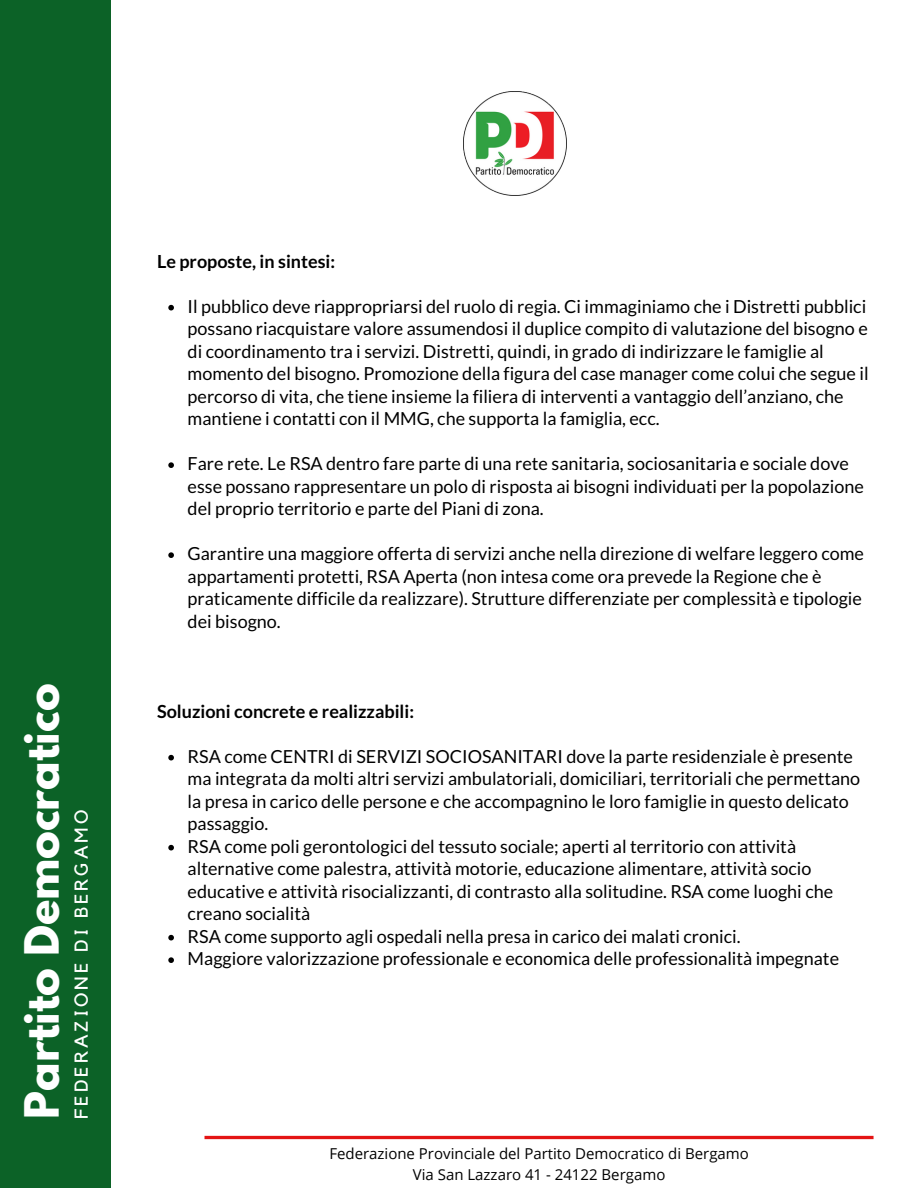
<style>
.page{position:relative;width:918px;height:1188px;background:#0c6227}
.page>*{position:absolute;margin:0;border:0;box-sizing:border-box;transform-origin:0 0}
.t1{font:700 41.85px "League Spartan";color:#fff}
.t2{font:18.75px "Kollektif";letter-spacing:.16em;color:#fff}
.t3{font:18px/22.5px "Lato";color:#000}
.t4{font:700 18px "Lato";color:#000}
.t5{font:15px "Open Sans";color:#000}
</style>
<div class="page">
<div style="left:112px;top:0;width:805px;height:1188px;background:#fff"></div>
<img style="left:463px;top:92px;width:104px;height:103px">
<hr style="left:205px;top:1136px;width:669px;height:3px;background:#e41414">
<svg style="left:168px;top:305px;width:6px;height:5px"></svg>
<svg style="left:168px;top:462px;width:6px;height:6px"></svg>
<svg style="left:168px;top:552px;width:6px;height:6px"></svg>
<svg style="left:168px;top:755px;width:6px;height:5px"></svg>
<svg style="left:168px;top:845px;width:6px;height:5px"></svg>
<svg style="left:168px;top:935px;width:6px;height:5px"></svg>
<svg style="left:168px;top:957px;width:6px;height:6px"></svg>
<p class="t1" style="left:21px;top:1119px;width:436px;rotate:-90deg">Partito Democratico</p>
<p class="t2" style="left:73px;top:1119px;width:310px;rotate:-90deg">FEDERAZIONE DI BERGAMO</p>
<p class="t4" style="left:157px;top:250px;width:180px">Le proposte, in sintesi:</p>
<p class="t3" style="left:188px;top:295px;width:683px">Il pubblico deve riappropriarsi del ruolo di regia. Ci immaginiamo che i Distretti pubblici possano riacquistare valore assumendosi il duplice compito di valutazione del bisogno e di coordinamento tra i servizi. Distretti, quindi, in grado di indirizzare le famiglie al momento del bisogno. Promozione della figura del case manager come colui che segue il percorso di vita, che tiene insieme la filiera di interventi a vantaggio dell’anziano, che mantiene i contatti con il MMG, che supporta la famiglia, ecc.</p>
<p class="t3" style="left:188px;top:452px;width:678px">Fare rete. Le RSA dentro fare parte di una rete sanitaria, sociosanitaria e sociale dove esse possano rappresentare un polo di risposta ai bisogni individuati per la popolazione del proprio territorio e parte del Piani di zona.</p>
<p class="t3" style="left:188px;top:542px;width:678px">Garantire una maggiore offerta di servizi anche nella direzione di welfare leggero come appartamenti protetti, RSA Aperta (non intesa come ora prevede la Regione che è praticamente difficile da realizzare). Strutture differenziate per complessità e tipologie dei bisogno.</p>
<p class="t4" style="left:157px;top:700px;width:259px">Soluzioni concrete e realizzabili:</p>
<p class="t3" style="left:188px;top:745px;width:674px">RSA come CENTRI di SERVIZI SOCIOSANITARI dove la parte residenziale è presente ma integrata da molti altri servizi ambulatoriali, domiciliari, territoriali che permettano la presa in carico delle persone e che accompagnino le loro famiglie in questo delicato passaggio.</p>
<p class="t3" style="left:188px;top:835px;width:647px">RSA come poli gerontologici del tessuto sociale; aperti al territorio con attività alternative come palestra, attività motorie, educazione alimentare, attività socio educative e attività risocializzanti, di contrasto alla solitudine. RSA come luoghi che creano socialità</p>
<p class="t3" style="left:188px;top:925px;width:554px">RSA come supporto agli ospedali nella presa in carico dei malati cronici.</p>
<p class="t3" style="left:188px;top:947px;width:653px">Maggiore valorizzazione professionale e economica delle professionalità impegnate</p>
<p class="t5" style="left:329px;top:1143px;width:421px">Federazione Provinciale del Partito Democratico di Bergamo</p>
<p class="t5" style="left:413px;top:1164px;width:254px">Via San Lazzaro 41 - 24122 Bergamo</p>
</div>
